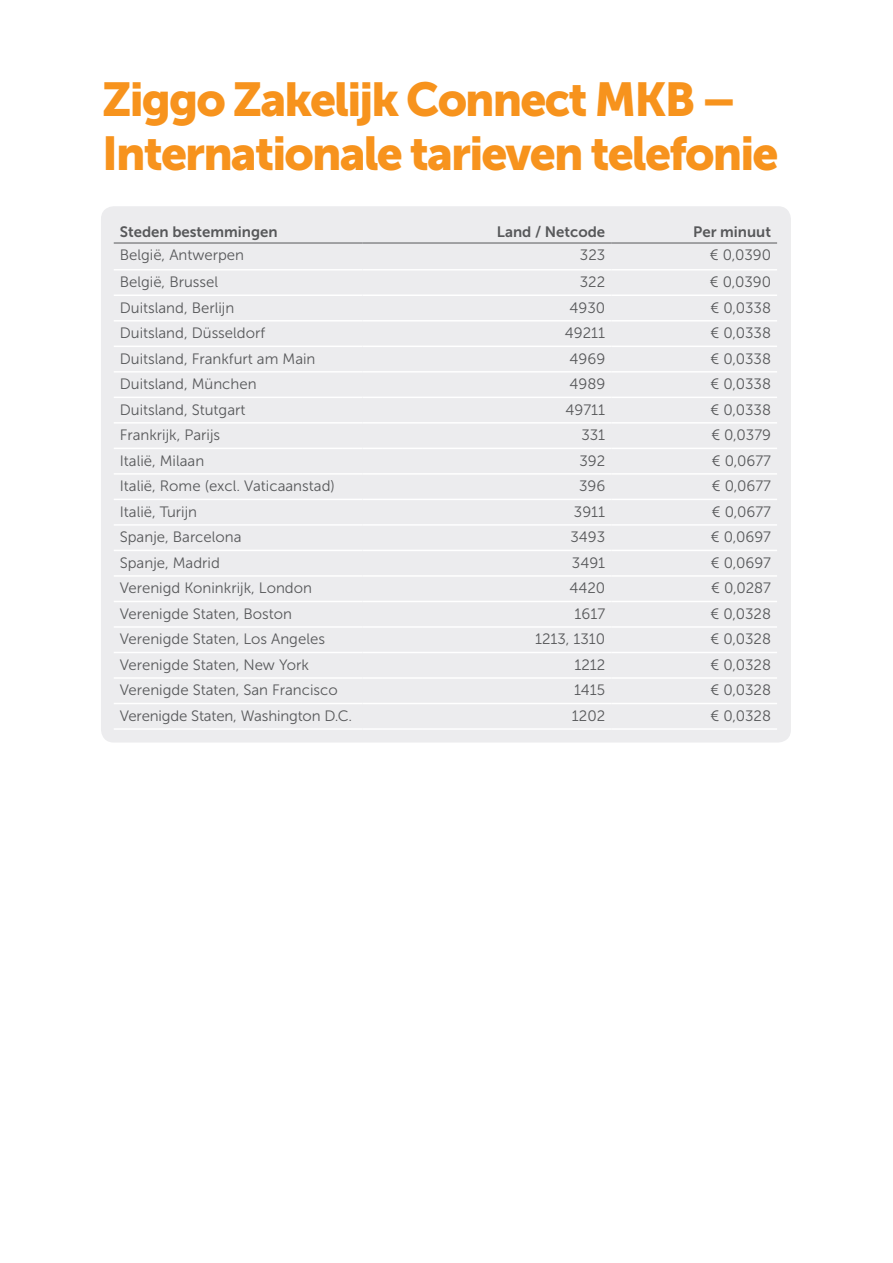
<style>
.page{position:relative;width:893px;height:1263px;background:#fff}
.page>*{position:absolute;margin:0;border:0;box-sizing:border-box;transform-origin:0 0}
.t1{font:47.25px/54px "Museo Sans 900";letter-spacing:-.04em;color:#f7931d}
.t2{font:15px "Museo Sans 300";color:#57585a}
.t3{font:15px "Museo Sans 700";color:#57585a}
</style>
<div class="page">
<div style="left:101px;top:206px;width:690px;height:536px;background:#ececee;border-radius:13px"></div>
<hr style="left:114px;top:243px;width:248px;height:1px;background:#57585a">
<hr style="left:362px;top:243px;width:249px;height:1px;background:#57585a">
<hr style="left:611px;top:243px;width:166px;height:1px;background:#57585a">
<hr style="left:114px;top:269px;width:248px;height:1px;background:#fff">
<hr style="left:362px;top:269px;width:249px;height:1px;background:#fff">
<hr style="left:611px;top:269px;width:166px;height:1px;background:#fff">
<hr style="left:114px;top:294px;width:248px;height:2px;background:#fff">
<hr style="left:362px;top:294px;width:249px;height:2px;background:#fff">
<hr style="left:611px;top:294px;width:166px;height:2px;background:#fff">
<hr style="left:114px;top:320px;width:248px;height:2px;background:#fff">
<hr style="left:362px;top:320px;width:249px;height:2px;background:#fff">
<hr style="left:611px;top:320px;width:166px;height:2px;background:#fff">
<hr style="left:114px;top:346px;width:248px;height:1px;background:#fff">
<hr style="left:362px;top:346px;width:249px;height:1px;background:#fff">
<hr style="left:611px;top:346px;width:166px;height:1px;background:#fff">
<hr style="left:114px;top:371px;width:248px;height:2px;background:#fff">
<hr style="left:362px;top:371px;width:249px;height:2px;background:#fff">
<hr style="left:611px;top:371px;width:166px;height:2px;background:#fff">
<hr style="left:114px;top:397px;width:248px;height:1px;background:#fff">
<hr style="left:362px;top:397px;width:249px;height:1px;background:#fff">
<hr style="left:611px;top:397px;width:166px;height:1px;background:#fff">
<hr style="left:114px;top:422px;width:248px;height:2px;background:#fff">
<hr style="left:362px;top:422px;width:249px;height:2px;background:#fff">
<hr style="left:611px;top:422px;width:166px;height:2px;background:#fff">
<hr style="left:114px;top:448px;width:248px;height:1px;background:#fff">
<hr style="left:362px;top:448px;width:249px;height:1px;background:#fff">
<hr style="left:611px;top:448px;width:166px;height:1px;background:#fff">
<hr style="left:114px;top:473px;width:248px;height:2px;background:#fff">
<hr style="left:362px;top:473px;width:249px;height:2px;background:#fff">
<hr style="left:611px;top:473px;width:166px;height:2px;background:#fff">
<hr style="left:114px;top:499px;width:248px;height:1px;background:#fff">
<hr style="left:362px;top:499px;width:249px;height:1px;background:#fff">
<hr style="left:611px;top:499px;width:166px;height:1px;background:#fff">
<hr style="left:114px;top:524px;width:248px;height:2px;background:#fff">
<hr style="left:362px;top:524px;width:249px;height:2px;background:#fff">
<hr style="left:611px;top:524px;width:166px;height:2px;background:#fff">
<hr style="left:114px;top:550px;width:248px;height:1px;background:#fff">
<hr style="left:362px;top:550px;width:249px;height:1px;background:#fff">
<hr style="left:611px;top:550px;width:166px;height:1px;background:#fff">
<hr style="left:114px;top:575px;width:248px;height:2px;background:#fff">
<hr style="left:362px;top:575px;width:249px;height:2px;background:#fff">
<hr style="left:611px;top:575px;width:166px;height:2px;background:#fff">
<hr style="left:114px;top:601px;width:248px;height:1px;background:#fff">
<hr style="left:362px;top:601px;width:249px;height:1px;background:#fff">
<hr style="left:611px;top:601px;width:166px;height:1px;background:#fff">
<hr style="left:114px;top:626px;width:248px;height:2px;background:#fff">
<hr style="left:362px;top:626px;width:249px;height:2px;background:#fff">
<hr style="left:611px;top:626px;width:166px;height:2px;background:#fff">
<hr style="left:114px;top:652px;width:248px;height:1px;background:#fff">
<hr style="left:362px;top:652px;width:249px;height:1px;background:#fff">
<hr style="left:611px;top:652px;width:166px;height:1px;background:#fff">
<hr style="left:114px;top:677px;width:248px;height:2px;background:#fff">
<hr style="left:362px;top:677px;width:249px;height:2px;background:#fff">
<hr style="left:611px;top:677px;width:166px;height:2px;background:#fff">
<hr style="left:114px;top:703px;width:248px;height:1px;background:#fff">
<hr style="left:362px;top:703px;width:249px;height:1px;background:#fff">
<hr style="left:611px;top:703px;width:166px;height:1px;background:#fff">
<hr style="left:114px;top:728px;width:248px;height:2px;background:#fff">
<hr style="left:362px;top:728px;width:249px;height:2px;background:#fff">
<hr style="left:611px;top:728px;width:166px;height:2px;background:#fff">
<p class="t1" style="left:102px;top:72px;width:678px">Ziggo Zakelijk Connect MKB –<br>Internationale tarieven telefonie</p>
<p class="t3" style="left:120px;top:223px;width:159px">Steden bestemmingen</p>
<p class="t3" style="left:497px;top:223px;width:110px">Land / Netcode</p>
<p class="t3" style="left:693px;top:223px;width:79px">Per minuut</p>
<p class="t2" style="left:120px;top:247px;width:126px">België, Antwerpen</p>
<p class="t2" style="left:580px;top:247px;width:27px">323</p>
<p class="t2" style="left:710px;top:247px;width:63px">€ 0,0390</p>
<p class="t2" style="left:120px;top:274px;width:100px">België, Brussel</p>
<p class="t2" style="left:580px;top:274px;width:27px">322</p>
<p class="t2" style="left:710px;top:274px;width:63px">€ 0,0390</p>
<p class="t2" style="left:120px;top:299px;width:116px">Duitsland, Berlijn</p>
<p class="t2" style="left:570px;top:299px;width:37px">4930</p>
<p class="t2" style="left:711px;top:299px;width:62px">€ 0,0338</p>
<p class="t2" style="left:120px;top:325px;width:147px">Duitsland, Düsseldorf</p>
<p class="t2" style="left:565px;top:325px;width:42px">49211</p>
<p class="t2" style="left:711px;top:325px;width:62px">€ 0,0338</p>
<p class="t2" style="left:120px;top:350px;width:197px">Duitsland, Frankfurt am Main</p>
<p class="t2" style="left:570px;top:350px;width:37px">4969</p>
<p class="t2" style="left:711px;top:350px;width:62px">€ 0,0338</p>
<p class="t2" style="left:120px;top:376px;width:138px">Duitsland, München</p>
<p class="t2" style="left:569px;top:376px;width:37px">4989</p>
<p class="t2" style="left:711px;top:376px;width:62px">€ 0,0338</p>
<p class="t2" style="left:120px;top:401px;width:127px">Duitsland, Stutgart</p>
<p class="t2" style="left:566px;top:401px;width:41px">49711</p>
<p class="t2" style="left:711px;top:401px;width:62px">€ 0,0338</p>
<p class="t2" style="left:120px;top:427px;width:102px">Frankrijk, Parijs</p>
<p class="t2" style="left:581px;top:427px;width:25px">331</p>
<p class="t2" style="left:711px;top:427px;width:61px">€ 0,0379</p>
<p class="t2" style="left:120px;top:452px;width:86px">Italië, Milaan</p>
<p class="t2" style="left:579px;top:452px;width:27px">392</p>
<p class="t2" style="left:712px;top:452px;width:61px">€ 0,0677</p>
<p class="t2" style="left:120px;top:478px;width:217px">Italië, Rome (excl. Vaticaanstad)</p>
<p class="t2" style="left:579px;top:478px;width:28px">396</p>
<p class="t2" style="left:712px;top:478px;width:61px">€ 0,0677</p>
<p class="t2" style="left:120px;top:503px;width:79px">Italië, Turijn</p>
<p class="t2" style="left:574px;top:503px;width:33px">3911</p>
<p class="t2" style="left:712px;top:503px;width:61px">€ 0,0677</p>
<p class="t2" style="left:120px;top:529px;width:123px">Spanje, Barcelona</p>
<p class="t2" style="left:570px;top:529px;width:36px">3493</p>
<p class="t2" style="left:711px;top:529px;width:62px">€ 0,0697</p>
<p class="t2" style="left:120px;top:554px;width:102px">Spanje, Madrid</p>
<p class="t2" style="left:572px;top:554px;width:35px">3491</p>
<p class="t2" style="left:711px;top:554px;width:62px">€ 0,0697</p>
<p class="t2" style="left:120px;top:580px;width:194px">Verenigd Koninkrijk, London</p>
<p class="t2" style="left:569px;top:580px;width:37px">4420</p>
<p class="t2" style="left:711px;top:580px;width:61px">€ 0,0287</p>
<p class="t2" style="left:120px;top:605px;width:174px">Verenigde Staten, Boston</p>
<p class="t2" style="left:575px;top:605px;width:32px">1617</p>
<p class="t2" style="left:711px;top:605px;width:62px">€ 0,0328</p>
<p class="t2" style="left:120px;top:631px;width:207px">Verenigde Staten, Los Angeles</p>
<p class="t2" style="left:535px;top:631px;width:72px">1213, 1310</p>
<p class="t2" style="left:711px;top:631px;width:62px">€ 0,0328</p>
<p class="t2" style="left:120px;top:656px;width:191px">Verenigde Staten, New York</p>
<p class="t2" style="left:574px;top:656px;width:32px">1212</p>
<p class="t2" style="left:711px;top:656px;width:62px">€ 0,0328</p>
<p class="t2" style="left:120px;top:682px;width:220px">Verenigde Staten, San Francisco</p>
<p class="t2" style="left:574px;top:682px;width:33px">1415</p>
<p class="t2" style="left:711px;top:682px;width:62px">€ 0,0328</p>
<p class="t2" style="left:120px;top:707px;width:234px">Verenigde Staten, Washington D.C.</p>
<p class="t2" style="left:572px;top:707px;width:35px">1202</p>
<p class="t2" style="left:711px;top:707px;width:62px">€ 0,0328</p>
</div>
